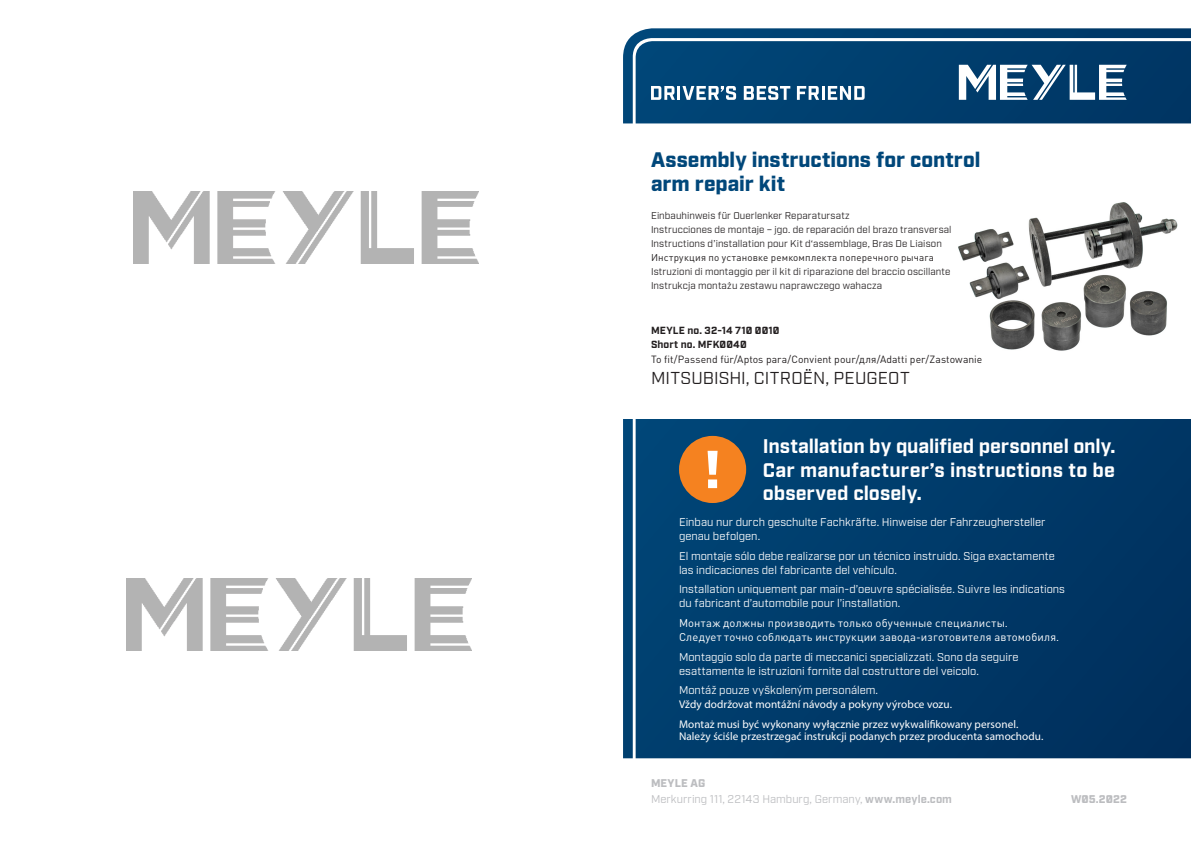
<style>
.page{position:relative;width:1191px;height:842px;background:#fff}
.page>*{position:absolute;margin:0;border:0;box-sizing:border-box;transform-origin:0 0}
.t1{font:900 21px/23.8px "Industry Meyle";color:#00477a}
.t2{font:700 19.7px/23.7px "Industry Meyle";letter-spacing:.005em;color:#fff;text-align:justify}
.t3{font:17.3px "Industry Meyle";letter-spacing:.005em;color:#231f20}
.t4{font:11.2px/14px "Industry Meyle";color:#fff}
.t5{font:11.2px/19.6px "Myriad Pro";letter-spacing:.005em;color:#fff}
.t6{font:11.2px/14px "DIN Pro";letter-spacing:.015em;color:#fff}
.t7{font:11.2px/16.6px "Industry Meyle";color:#bcbdc0}
.t8{font:900 11.2px "Industry Meyle";letter-spacing:.01em;color:#bcbdc0}
.t9{font:10.4px "DIN Pro";letter-spacing:.005em;color:#231f20}
.t10{font:700 10.4px/14.5px "Industry Meyle";letter-spacing:.01em;color:#231f20}
.t11{font:9.8px/14px "Industry Meyle";letter-spacing:.01em;color:#231f20}
.t12{font:9.8px "DIN Pro";letter-spacing:.02em;color:#231f20}
.s1{font-weight:900}
.s2{font-weight:700}
</style>
<div class="page">
<svg style="left:623px;top:28px;width:568px;height:95px;background:#0d4876"></svg>
<svg style="left:958px;top:65px;width:168px;height:35px"></svg>
<svg style="left:623px;top:419px;width:568px;height:339px;background:#013b69"></svg>
<div style="left:679px;top:436px;width:67px;height:67px;background:#f58220;border-radius:50%"></div>
<svg style="left:707px;top:451px;width:10px;height:37px"></svg>
<svg style="left:651px;top:86px;width:24px;height:14px"></svg>
<hr style="left:677px;top:86px;width:3px;height:14px;background:#fff">
<svg style="left:682px;top:86px;width:54px;height:14px"></svg>
<svg style="left:744px;top:86px;width:46px;height:14px"></svg>
<svg style="left:797px;top:86px;width:22px;height:14px"></svg>
<hr style="left:821px;top:86px;width:3px;height:14px;background:#fff">
<svg style="left:828px;top:86px;width:36px;height:14px"></svg>
<img style="left:958px;top:202px;width:220px;height:149px">
<img style="left:133px;top:191px;width:345px;height:73px">
<img style="left:126px;top:578px;width:345px;height:73px">
<h1 class="t1" style="left:651px;top:149px;width:331px">Assembly instructions for control arm repair kit</h1>
<p class="t11" style="left:651px;top:209px;width:302px">Einbauhinweis für Ouerlenker Reparatursatz<br>Instrucciones de montaje – jgo. de reparación del brazo transversal<br>Instructions d’installation pour Kit d‘assemblage, Bras De Liaison</p>
<p class="t12" style="left:651px;top:250px;width:284px">Инструкция по установке ремкомплекта поперечного рычага</p>
<p class="t11" style="left:651px;top:265px;width:301px">Istruzioni di montaggio per il kit di riparazione del braccio oscillante<br>Instrukcja montażu zestawu naprawczego wahacza</p>
<p class="t10" style="left:651px;top:323px;width:130px">MEYLE no. 32-14 710 0010<br>Short no. MFK0040</p>
<p class="t9" style="left:651px;top:351px;width:333px">To fit/Passend für/Aptos para/Convient pour/для/Adatti per/Zastowanie</p>
<h3 class="t3" style="left:651px;top:367px;width:260px">MITSUBISHI, CITROËN, PEUGEOT</h3>
<h2 class="t2" style="left:763px;top:435px;width:354px">Installation by qualified personnel only.<br>Car manufacturer’s instructions to be observed closely.</h2>
<p class="t4" style="left:679px;top:515px;width:368px">Einbau nur durch geschulte Fachkräfte. Hinweise der Fahrzeughersteller genau befolgen.</p>
<p class="t4" style="left:679px;top:549px;width:377px">El montaje sólo debe realizarse por un técnico instruido. Siga exactamente las indicaciones del fabricante del vehículo.</p>
<p class="t4" style="left:679px;top:583px;width:387px">Installation uniquement par main-d’oeuvre spécialisée. Suivre les indications du fabricant d’automobile pour l’installation.</p>
<p class="t6" style="left:679px;top:615px;width:382px">Монтаж должны производить только обученные специалисты.<br>Следует точно соблюдать инструкции завода-изготовителя автомобиля.</p>
<p class="t4" style="left:679px;top:650px;width:341px">Montaggio solo da parte di meccanici specializzati. Sono da seguire esattamente le istruzioni fornite dal costruttore del veicolo.</p>
<p class="t4" style="left:679px;top:683px;width:201px">Montáž pouze vyškoleným personálem.</p>
<p class="t5" style="left:679px;top:694px;width:341px">Vždy dodržovat montážní návody a pokyny výrobce vozu.<br>Montaż musi być wykonany wyłącznie przez wykwalifikowany personel.</p>
<p class="t5" style="left:679px;top:726px;width:366px">Należy ściśle przestrzegać instrukcji podanych przez producenta samochodu.</p>
<p class="t7" style="left:651px;top:775px;width:302px"><span class="s1">MEYLE AG<br></span>Merkurring 111, 22143 Hamburg, Germany, <span class="s2">www.meyle.com</span></p>
<p class="t8" style="left:1071px;top:792px;width:57px">W05.2022</p>
</div>
